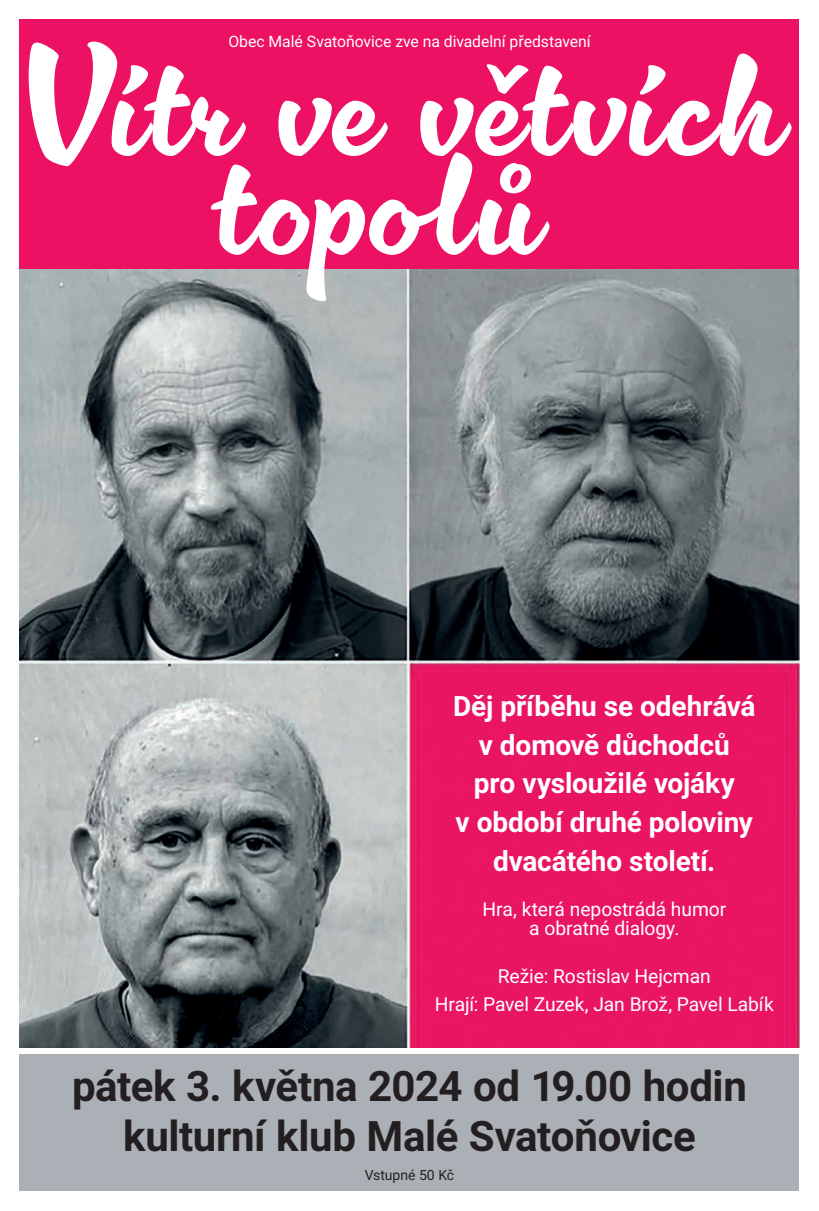
<style>
.page{position:relative;width:819px;height:1211px;background:#fff}
.page>*{position:absolute;margin:0;border:0;box-sizing:border-box;transform-origin:0 0}
.t1{font:163.62px "Cinema Script";letter-spacing:.02em;color:#fff}
.t2{font:700 42px/50.4px "Roboto";letter-spacing:-.01em;color:#231f20;text-align:center}
.t3{font:700 28px/38.6px "Roboto";letter-spacing:-.005em;color:#fff;text-align:center}
.t4{font:19.25px/18.4px "Roboto";letter-spacing:-.005em;color:#fff;text-align:center}
.t5{font:15.75px "Roboto";letter-spacing:-.005em;color:#fff}
.t6{font:14px "Roboto";color:#231f20}
</style>
<div class="page">
<div style="left:20px;top:20px;width:779px;height:258px;background:#ec1163"></div>
<img style="left:20px;top:269px;width:779px;height:778px">
<div style="left:20px;top:1054px;width:779px;height:137px;background:#aab0b5"></div>
<p class="t5" style="left:228px;top:30px;width:363px">Obec Malé Svatoňovice zve na divadelní představení</p>
<h1 class="t1" style="left:17px;top:8px;width:765px">Vítr ve větvích</h1>
<h1 class="t1" style="left:213px;top:107px;width:328px">topolů</h1>
<h3 class="t3" style="left:453px;top:686px;width:304px">Děj příběhu se odehrává v domově důchodců<br>pro vysloužilé vojáky<br>v období druhé poloviny dvacátého století.</h3>
<p class="t4" style="left:482px;top:899px;width:245px">Hra, která nepostrádá humor a obratné dialogy.</p>
<p class="t4" style="left:434px;top:960px;width:340px;line-height:28.1px">Režie: Rostislav Hejcman<br>Hrají: Pavel Zuzek, Jan Brož, Pavel Labík</p>
<h2 class="t2" style="left:72px;top:1059px;width:676px">pátek 3. května 2024 od 19.00 hodin kulturní klub Malé Svatoňovice</h2>
<p class="t6" style="left:365px;top:1164px;width:91px">Vstupné 50 Kč</p>
</div>
